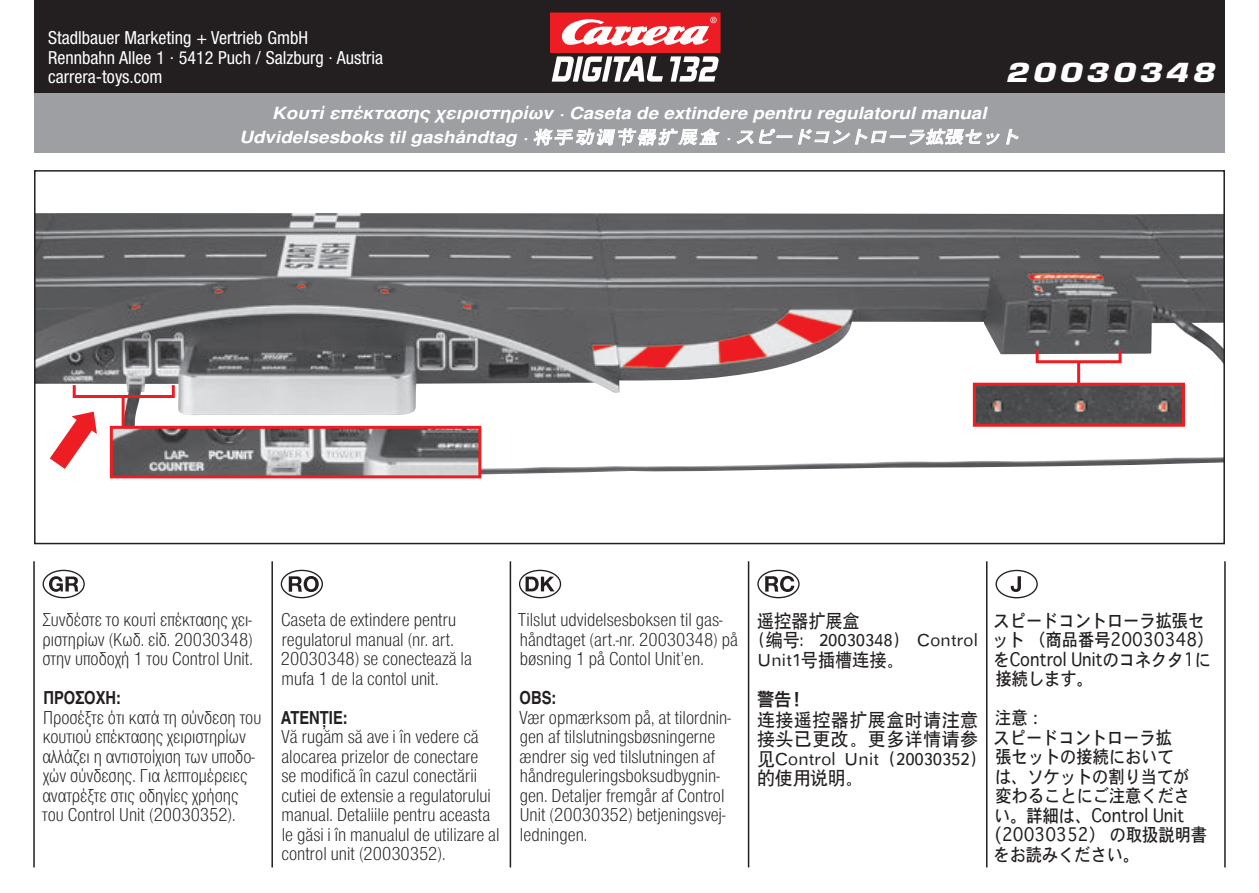
<style>
.page{position:relative;width:1259px;height:893px;background:#fff}
.page>*{position:absolute;margin:0;border:0;box-sizing:border-box;transform-origin:0 0}
.t1{font:italic 900 28.8px "Eurostile T";color:#fff;scale:1.25 1}
.t2{font:18px/19.5px "Nimbus San LOT Lig Con";color:#231f20}
.t3{font:18px/19.5px "Osaka";color:#231f20;scale:.9 1}
.t4{font:condensed 18px/19.5px "Helvetica Neue";color:#fff}
.t5{font:18px/19.5px "SIL Hei Med Jian";letter-spacing:-.01em;color:#231f20;text-align:justify}
.t6{font:18px/19.5px "SIL Hei Med Jian";letter-spacing:-.01em;color:#231f20;scale:.96 1}
.t7{font:18px "Nimbus San LOT Bol Con";color:#231f20}
.t8{font:18px "Hira Kaku Pro N W6";color:#231f20;scale:.96 1}
.t9{font:italic 700 16.8px/24px "Nimbus San LOT";color:#fff;text-align:center;scale:1.13 1}
.s1{font-family:"SIL Hei Med Jian";font-weight:400}
.s2{font-family:"Osaka";font-weight:400}
</style>
<div class="page">
<img style="left:37px;top:213px;width:1185px;height:263px">
<div style="left:34px;top:170px;width:1191px;height:374px;border:2px solid #231f20"></div>
<hr style="left:1077px;top:362px;width:3px;height:21px;background:#ee1d23">
<div style="left:1035px;top:349px;width:86px;height:14px;border:3px solid #ee1d23"></div>
<img style="left:977px;top:387px;width:204px;height:36px">
<div style="left:973px;top:383px;width:212px;height:44px;border:3px solid #ee1d23"></div>
<div style="left:34px;top:0;width:1191px;height:94px;background:#231f20"></div>
<div style="left:34px;top:94px;width:1191px;height:59px;background:#9d9fa2"></div>
<hr style="left:33px;top:561px;width:2px;height:306px;background:#231f20">
<hr style="left:1224px;top:561px;width:1px;height:306px;background:#231f20">
<hr style="left:271px;top:561px;width:2px;height:306px;background:#231f20">
<hr style="left:509px;top:561px;width:2px;height:306px;background:#231f20">
<hr style="left:748px;top:561px;width:1px;height:306px;background:#231f20">
<hr style="left:986px;top:561px;width:1px;height:306px;background:#231f20">
<svg style="left:670px;top:56px;width:48px;height:26px"></svg>
<svg style="left:552px;top:56px;width:111px;height:26px"></svg>
<div style="left:550px;top:13px;width:170px;height:39px;background:#ee1d23"></div>
<svg style="left:562px;top:16px;width:154px;height:30px"></svg>
<svg style="left:50px;top:412px;width:47px;height:57px"></svg>
<img style="left:114px;top:430px;width:363px;height:44px">
<div style="left:110px;top:426px;width:371px;height:52px;border:3px solid #ee1d23"></div>
<div style="left:73px;top:384px;width:102px;height:14px;border:3px solid #ee1d23"></div>
<hr style="left:122px;top:397px;width:3px;height:31px;background:#ee1d23">
<svg style="left:43px;top:570px;width:41px;height:28px"></svg>
<div style="left:43px;top:570px;width:42px;height:28px;border:1px solid #231f20;border-radius:50%"></div>
<svg style="left:49px;top:576px;width:29px;height:16px"></svg>
<svg style="left:281px;top:570px;width:41px;height:28px"></svg>
<div style="left:281px;top:570px;width:42px;height:28px;border:1px solid #231f20;border-radius:50%"></div>
<svg style="left:289px;top:576px;width:30px;height:16px"></svg>
<svg style="left:519px;top:570px;width:41px;height:28px"></svg>
<div style="left:519px;top:570px;width:42px;height:28px;border:1px solid #231f20;border-radius:50%"></div>
<svg style="left:525px;top:577px;width:29px;height:14px"></svg>
<svg style="left:758px;top:570px;width:41px;height:28px"></svg>
<div style="left:757px;top:570px;width:42px;height:28px;border:1px solid #231f20;border-radius:50%"></div>
<svg style="left:765px;top:576px;width:29px;height:16px"></svg>
<div style="left:995px;top:570px;width:42px;height:28px;border:1px solid #231f20;border-radius:50%"></div>
<svg style="left:1010px;top:576px;width:11px;height:16px"></svg>
<svg style="left:533px;top:128px;width:187px;height:18px"></svg>
<svg style="left:737px;top:131px;width:16px;height:13px"></svg>
<svg style="left:759px;top:129px;width:33px;height:14px"></svg>
<svg style="left:798px;top:129px;width:201px;height:16px"></svg>
<svg style="left:1006px;top:129px;width:12px;height:15px"></svg>
<p class="t4" style="left:48px;top:28px;width:336px">Stadlbauer Marketing + Vertrieb GmbH<br>Rennbahn Allee 1 · 5412 Puch / Salzburg · Austria carrera-toys.com</p>
<h1 class="t1" style="left:1005px;top:56px;width:174px">20030348</h1>
<p class="t9" style="left:239px;top:101px;width:696px">Kουτίεπέκτασης χειριστηρίων · Caseta de extindere pentru regulatorulmanual<br>Udvidelsesboks tilgashåndtag · <span class="s1">将手动调节器扩展盒</span> · <span class="s2">スピードコントローラ拡張セット</span></p>
<p class="t2" style="left:42px;top:610px;width:212px;text-align:justify">Συνδέστε το κουτί επέκτασης χει&shy;ριστηρίων (Κωδ. είδ. 20030348) στην υποδοχή 1 του Control Unit.</p>
<p class="t7" style="left:43px;top:687px;width:79px">ΠΡΟΣΟΧΗ:</p>
<p class="t2" style="left:42px;top:708px;width:221px">Προσέξτε ότι κατά τη σύνδεση του κουτιού επέκτασης χειριστηρίων αλλάζει η αντιστοίχιση των υποδο&shy;χών σύνδεσης. Για λεπτομέρειες ανατρέξτε στις οδηγίες χρήσης του Control Unit (20030352).</p>
<p class="t2" style="left:281px;top:610px;width:193px">Caseta de extindere pentru regulatorul manual (nr. art.<br>20030348) se conectează la mufa 1 de la contol unit.</p>
<p class="t7" style="left:281px;top:706px;width:68px">ATENŢIE:</p>
<p class="t2" style="left:281px;top:727px;width:220px">Vă rugăm să aveți în vedere că alocarea prizelor de conectare<br>se modifică în cazul conectării cutiei de extensie a regulatorului manual. Detaliile pentru aceasta le găsiți în manualul de utilizare al control unit (20030352).</p>
<p class="t2" style="left:518px;top:610px;width:222px">Tilslut udvidelsesboksen til gas&shy;håndtaget (art.-nr. 20030348) på bøsning 1 på Contol Unit’en.</p>
<p class="t7" style="left:519px;top:687px;width:38px">OBS:</p>
<p class="t2" style="left:519px;top:708px;width:213px">Vær opmærksom på, at tilordnin&shy;gen af tilslutningsbøsningerne ændrer sig ved tilslutningen af håndreguleringsboksudbygnin&shy;gen. Detaljer fremgår af Control<br>Unit (20030352) betjeningsvej&shy;ledningen.</p>
<p class="t6" style="left:757px;top:609px;width:232px">遥控器扩展盒<br>(编号: 20030348) Control<br>Unit1号插槽连接。</p>
<p class="t8" style="left:757px;top:683px;width:52px">警告！</p>
<p class="t5" style="left:757px;top:709px;width:223px">连接遥控器扩展盒时请注意接头已更改。更多详情请参见Control Unit (20030352)的使用说明。</p>
<p class="t3" style="left:992px;top:610px;width:247px">スピードコントローラ拡張セット （商品番号20030348）をControl Unitのコネクタ1に接続します。</p>
<p class="t3" style="left:993px;top:708px;width:239px">注意：<br>スピードコントローラ拡<br>張セットの接続において<br>は、ソケットの割り当てが変わることにご注意ください。詳細は、Control Unit (20030352） の取扱説明書をお読みください。</p>
</div>
